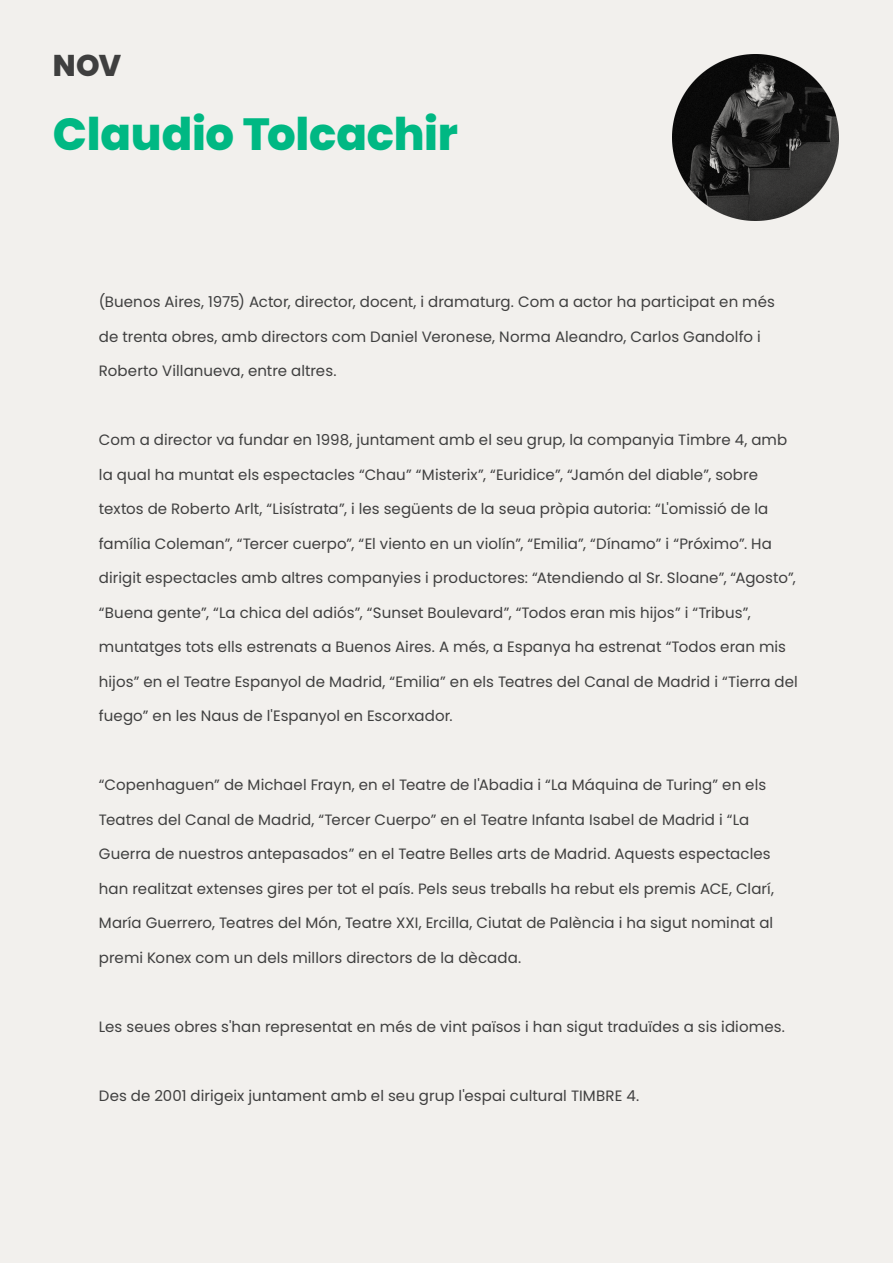
<style>
.page{position:relative;width:893px;height:1263px;background:#f2f0ed}
.page>*{position:absolute;margin:0;border:0;box-sizing:border-box;transform-origin:0 0}
.t1{font:800 45px "Poppins Latin";letter-spacing:-.005em;color:#00b883}
.t2{font:800 30px "Poppins Latin";color:#3f3f3f}
.t3{font:15px "Poppins Latin";letter-spacing:.005em;color:#3f3f3f}
</style>
<div class="page">
<img style="left:672px;top:54px;width:166px;height:166px">
<h2 class="t2" style="left:53px;top:45px;width:70px">NOV</h2>
<h1 class="t1" style="left:53px;top:104px;width:407px">Claudio Tolcachir</h1>
<p class="t3" style="left:99px;top:293px;width:678px">(Buenos Aires, 1975) Actor, director, docent, i dramaturg. Com a actor ha participat en més</p>
<p class="t3" style="left:99px;top:327px;width:663px">de trenta obres, amb directors com Daniel Veronese, Norma Aleandro, Carlos Gandolfo i</p>
<p class="t3" style="left:99px;top:362px;width:239px">Roberto Villanueva, entre altres.</p>
<p class="t3" style="left:99px;top:431px;width:690px">Com a director va fundar en 1998, juntament amb el seu grup, la companyia Timbre 4, amb</p>
<p class="t3" style="left:99px;top:465px;width:661px">la qual ha muntat els espectacles “Chau” “Misterix”, “Euridice”, “Jamón del diable”, sobre</p>
<p class="t3" style="left:99px;top:500px;width:671px">textos de Roberto Arlt, “Lisístrata”, i les següents de la seua pròpia autoria: “L'omissió de la</p>
<p class="t3" style="left:99px;top:534px;width:674px">família Coleman”, “Tercer cuerpo”, “El viento en un violín”, “Emilia”, “Dínamo” i “Próximo”. Ha</p>
<p class="t3" style="left:99px;top:569px;width:698px">dirigit espectacles amb altres companyies i productores: “Atendiendo al Sr. Sloane”, “Agosto”,</p>
<p class="t3" style="left:99px;top:603px;width:653px">“Buena gente”, “La chica del adiós”, “Sunset Boulevard”, “Todos eran mis hijos” i “Tribus”,</p>
<p class="t3" style="left:99px;top:638px;width:689px">muntatges tots ells estrenats a Buenos Aires. A més, a Espanya ha estrenat “Todos eran mis</p>
<p class="t3" style="left:99px;top:672px;width:700px">hijos” en el Teatre Espanyol de Madrid, “Emilia” en els Teatres del Canal de Madrid i “Tierra del</p>
<p class="t3" style="left:99px;top:707px;width:355px">fuego” en les Naus de l'Espanyol en Escorxador.</p>
<p class="t3" style="left:99px;top:776px;width:669px">“Copenhaguen” de Michael Frayn, en el Teatre de l'Abadia i “La Máquina de Turing” en els</p>
<p class="t3" style="left:99px;top:810px;width:652px">Teatres del Canal de Madrid, “Tercer Cuerpo” en el Teatre Infanta Isabel de Madrid i “La</p>
<p class="t3" style="left:99px;top:845px;width:673px">Guerra de nuestros antepasados” en el Teatre Belles arts de Madrid. Aquests espectacles</p>
<p class="t3" style="left:99px;top:879px;width:677px">han realitzat extenses gires per tot el país. Pels seus treballs ha rebut els premis ACE, Clarí,</p>
<p class="t3" style="left:99px;top:914px;width:676px">María Guerrero, Teatres del Món, Teatre XXI, Ercilla, Ciutat de Palència i ha sigut nominat al</p>
<p class="t3" style="left:99px;top:948px;width:424px">premi Konex com un dels millors directors de la dècada.</p>
<p class="t3" style="left:99px;top:1017px;width:687px">Les seues obres s'han representat en més de vint països i han sigut traduïdes a sis idiomes.</p>
<p class="t3" style="left:99px;top:1086px;width:542px">Des de 2001 dirigeix juntament amb el seu grup l'espai cultural TIMBRE 4.</p>
</div>
